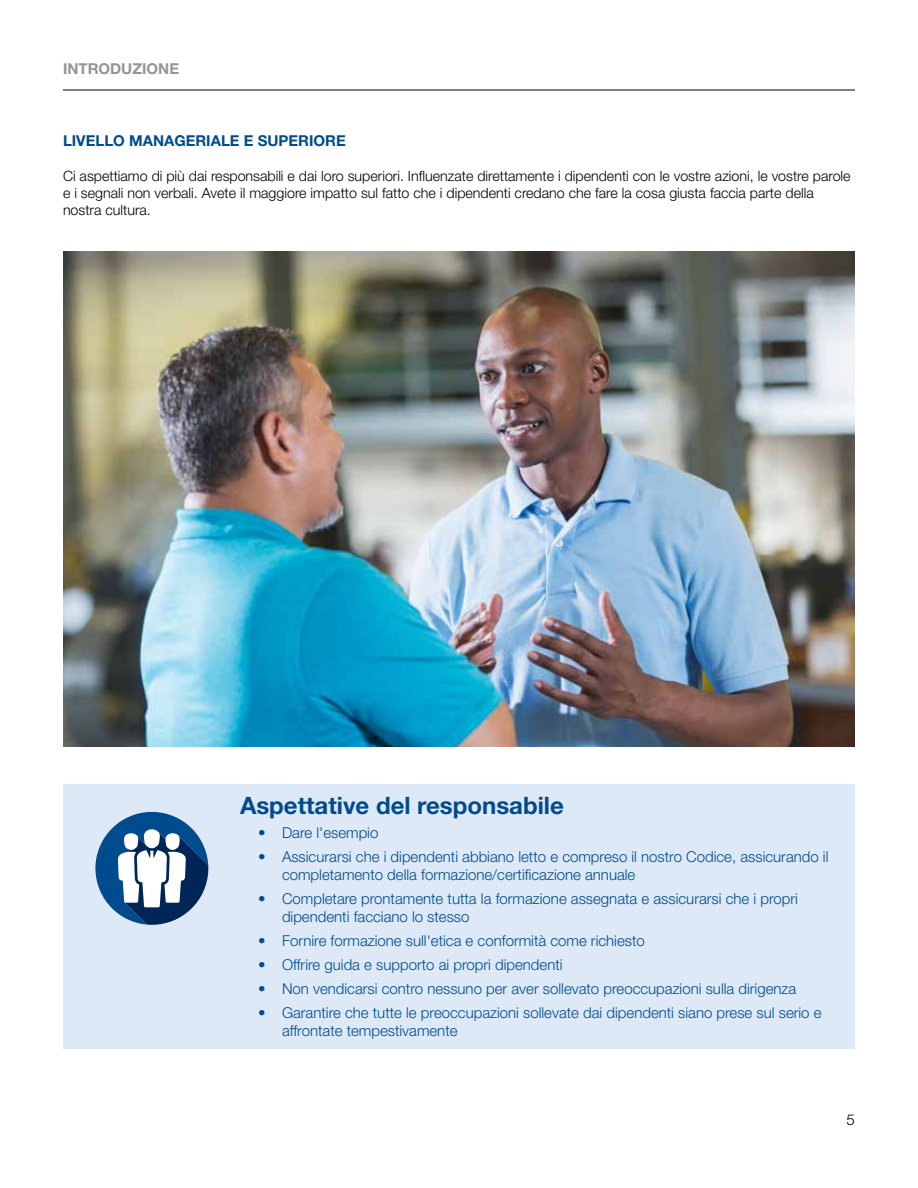
<style>
.page{position:relative;width:918px;height:1188px;background:#fff}
.page>*{position:absolute;margin:0;border:0;box-sizing:border-box;transform-origin:0 0}
.t1{font:700 24px "Helvetica Neue LT Pro";color:#004b8d}
.t2{font:300 15px/18px "Helvetica Neue LT Pro";color:#004b8d}
.t3{font:700 15px "Helvetica Neue LT Pro";color:#004b8d}
.t4{font:700 15px "Helvetica Neue LT Pro";color:#939598}
.t5{font:300 15px "Helvetica Neue LT Pro";color:#000}
.t6{font:300 14.25px/17.1px "Helvetica Neue LT Pro";color:#000}
</style>
<div class="page">
<hr style="left:63px;top:90px;width:792px;height:1px;background:#000">
<div style="left:63px;top:784px;width:792px;height:265px;background:#dee9f7"></div>
<img style="left:63px;top:251px;width:792px;height:495px">
<svg style="left:95px;top:812px;width:113px;height:113px"></svg>
<p class="t4" style="left:63px;top:59px;width:118px">INTRODUZIONE</p>
<p class="t3" style="left:63px;top:131px;width:284px">LIVELLO MANAGERIALE E SUPERIORE</p>
<p class="t6" style="left:63px;top:167px;width:789px">Ci aspettiamo di più dai responsabili e dai loro superiori. Influenzate direttamente i dipendenti con le vostre azioni, le vostre parole e i segnali non verbali. Avete il maggiore impatto sul fatto che i dipendenti credano che fare la cosa giusta faccia parte della nostra cultura.</p>
<h1 class="t1" style="left:240px;top:790px;width:325px">Aspettative del responsabile</h1>
<p class="t2" style="left:258px;top:823px;width:122px">• Dare l'esempio</p>
<p class="t2" style="left:282px;top:847px;width:548px;text-indent:-24px">• Assicurarsi che i dipendenti abbiano letto e compreso il nostro Codice, assicurando il completamento della formazione/certificazione annuale</p>
<p class="t2" style="left:282px;top:889px;width:517px;text-indent:-24px">• Completare prontamente tutta la formazione assegnata e assicurarsi che i propri dipendenti facciano lo stesso</p>
<p class="t2" style="left:258px;top:931px;width:388px">• Fornire formazione sull'etica e conformità come richiesto</p>
<p class="t2" style="left:258px;top:955px;width:306px">• Offrire guida e supporto ai propri dipendenti</p>
<p class="t2" style="left:258px;top:979px;width:540px">• Non vendicarsi contro nessuno per aver sollevato preoccupazioni sulla dirigenza</p>
<p class="t2" style="left:282px;top:1003px;width:541px;text-indent:-24px">• Garantire che tutte le preoccupazioni sollevate dai dipendenti siano prese sul serio e affrontate tempestivamente</p>
<p class="t5" style="left:847px;top:1110px;width:10px">5</p>
</div>
